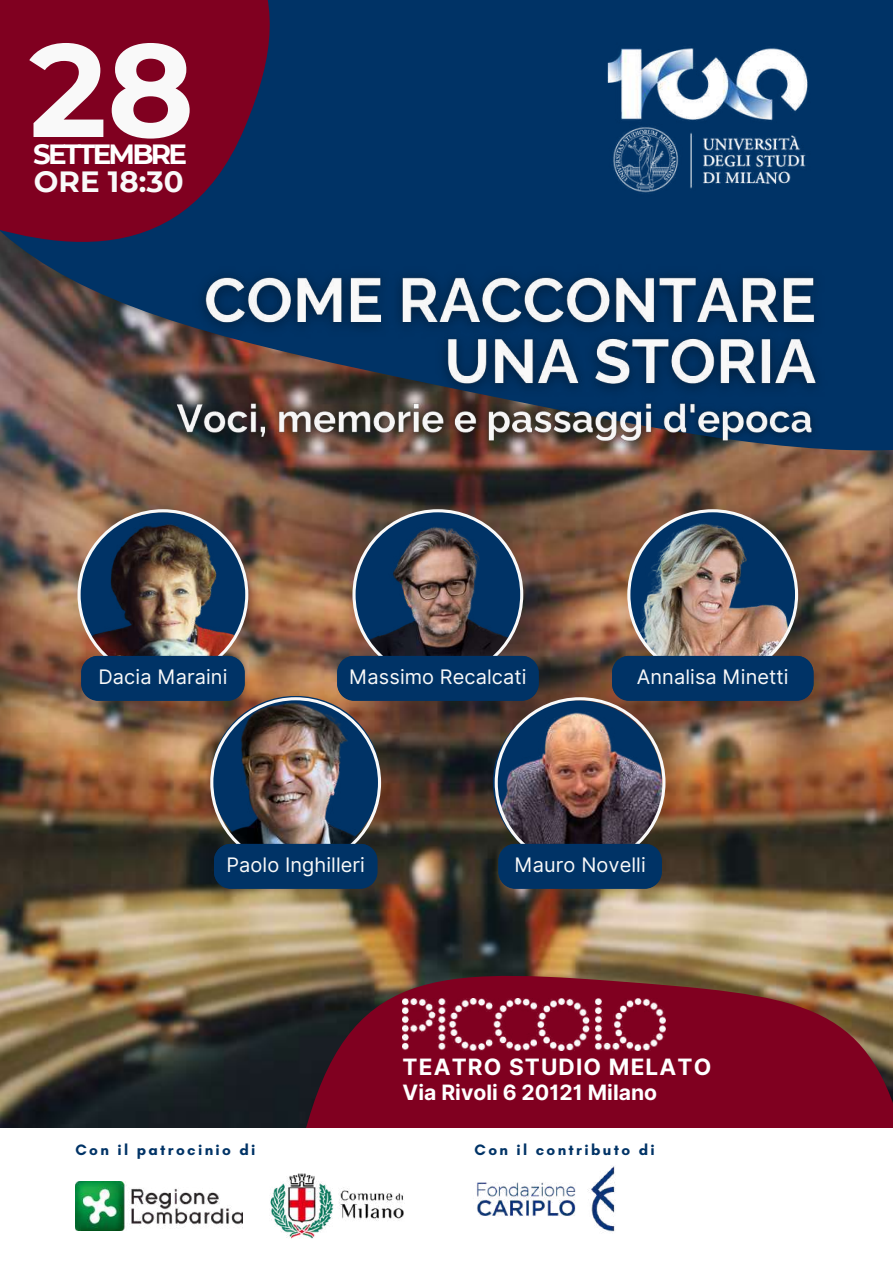
<style>
.page{position:relative;width:893px;height:1264px;background:#fff}
.page>*{position:absolute;margin:0;border:0;box-sizing:border-box;transform-origin:0 0}
.t1{font:700 132px "Montserrat";color:#f9f9f9}
.t2{font:700 29.25px "Montserrat";color:#f9f9f9}
.t3{font:700 27.75px "Montserrat";letter-spacing:-.1em;color:#fff}
.t4{font:700 22.5px "Inter";letter-spacing:.05em;color:#fff}
.t5{font:700 21.15px "Inter";color:#fff}
.t6{font:19.95px "Inter";letter-spacing:.005em;color:#f9f9f9}
.t7{font:700 15.3px "Glacial Indifference";letter-spacing:.15em;color:#036}
</style>
<div class="page">
<img style="left:0;top:840px;width:163px;height:288px">
<img style="left:0;top:0;width:892px;height:840px">
<img style="left:163px;top:773px;width:729px;height:355px">
<svg style="left:0;top:0;width:376px;height:298px;background:#47173e"></svg>
<img style="left:602px;top:39px;width:210px;height:167px">
<img style="left:77px;top:509px;width:736px;height:379px">
<img style="left:184px;top:258px;width:653px;height:149px">
<img style="left:402px;top:998px;width:263px;height:52px">
<img style="left:165px;top:391px;width:660px;height:65px">
<img style="left:76px;top:1181px;width:166px;height:49px">
<img style="left:270px;top:1173px;width:134px;height:66px">
<img style="left:476px;top:1166px;width:139px;height:66px">
<h1 class="t1" style="left:29px;top:9px;width:167px">28</h1>
<h3 class="t3" style="left:33px;top:137px;width:155px">SETTEMBRE</h3>
<h2 class="t2" style="left:34px;top:164px;width:151px">ORE 18:30</h2>
<p class="t6" style="left:98px;top:664px;width:130px">Dacia Maraini</p>
<p class="t6" style="left:349px;top:664px;width:179px">Massimo Recalcati</p>
<p class="t6" style="left:637px;top:664px;width:153px">Annalisa Minetti</p>
<p class="t6" style="left:226px;top:852px;width:140px">Paolo Inghilleri</p>
<p class="t6" style="left:514px;top:852px;width:133px">Mauro Novelli</p>
<p class="t4" style="left:402px;top:1053px;width:310px">TEATRO STUDIO MELATO</p>
<p class="t5" style="left:402px;top:1080px;width:256px">Via Rivoli 6 20121 Milano</p>
<p class="t7" style="left:76px;top:1139px;width:181px">Con il patrocinio di</p>
<p class="t7" style="left:474px;top:1139px;width:182px">Con il contributo di</p>
</div>
